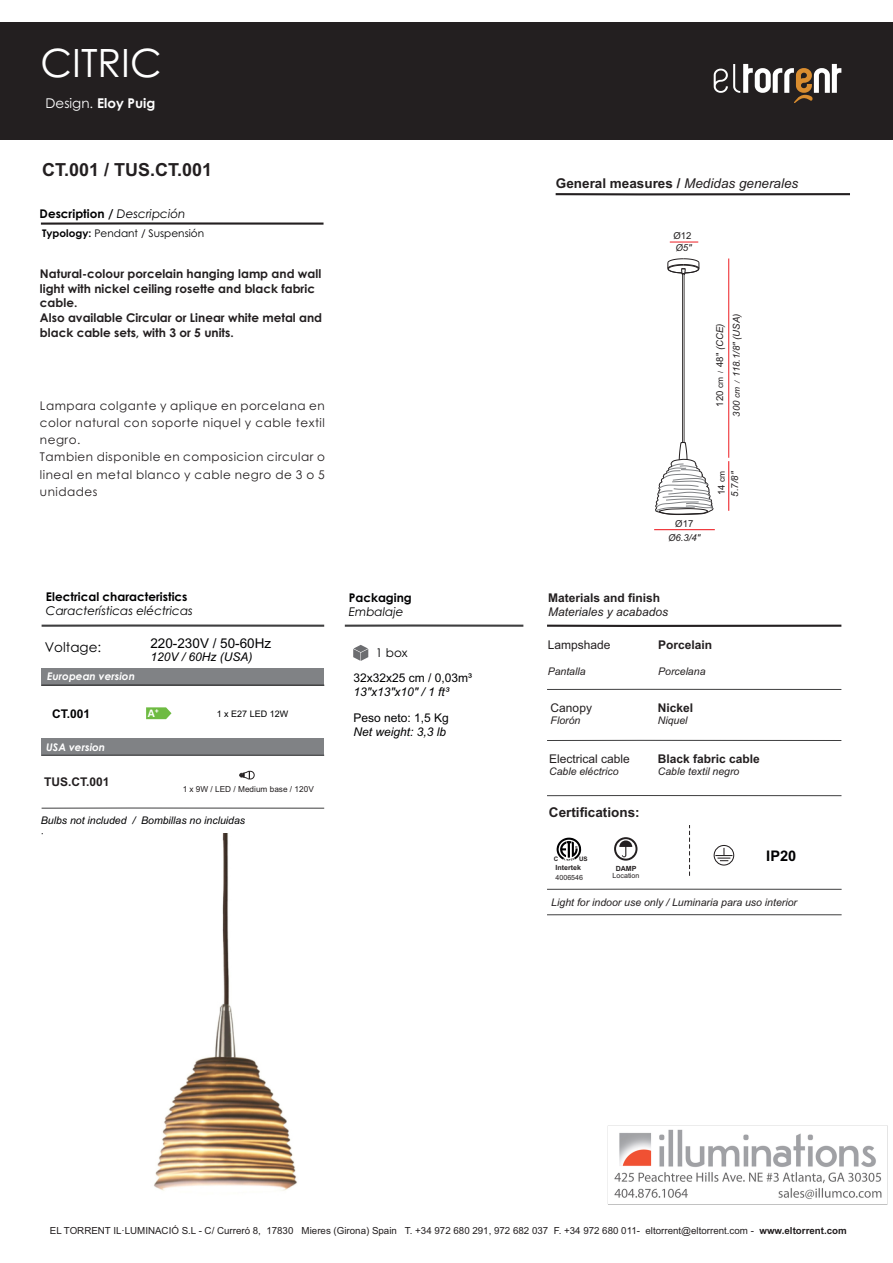
<style>
.page{position:relative;width:893px;height:1263px;background:#fff}
.page>*{position:absolute;margin:0;border:0;box-sizing:border-box;transform-origin:0 0}
.t1{font:39px "Century Gothic";color:#fff}
.t2{font:700 18px "Arial";color:#231f20}
.t3{font:700 14.55px "Arial";color:#000002}
.t4{font:700 13.5px "Arial";color:#231f20}
.t5{font:13.5px "Arial";color:#000002}
.t6{font:700 13.5px "Century Gothic";color:#fff}
.t7{font:13.5px "Century Gothic";color:#000002}
.t8{font:12px/17.1px "Century Gothic";letter-spacing:.04em;color:#231f20}
.t9{font:700 12px/14.5px "Century Gothic";color:#231f20}
.t10{font:700 12px "Arial";color:#231f20}
.t11{font:700 12px "Century Gothic";color:#000002}
.t12{font:italic 12px "Arial";color:#000002}
.t13{font:italic 12px "Century Gothic";color:#000002}
.t14{font:12px "Arial";color:#000002}
.t15{font:12px "Arial";color:#231f20}
.t16{font:italic 12px "Arial";color:#231f20}
.t17{font:700 12px "Arial";color:#000002}
.t18{font:12px "Century Gothic";color:#000002}
.t19{font:700 11.7px "Calibri";color:#fff}
.t20{font:italic 10.5px "Arial";color:#231f20}
.t21{font:italic 10.5px "Arial";color:#000002}
.t22{font:10.5px "Century Gothic";color:#000002}
.t23{font:italic 700 10.5px "Century Gothic";color:#fff}
.t24{font:9.75px "Arial";color:#231f20}
.t25{font:italic 9.6px/13.5px "Arial";color:#231f20}
.t26{font:9.6px "Arial";color:#231f20}
.t27{font:9px "Arial";color:#000002}
.t28{font:8.25px "Arial";color:#231f20}
.t29{font:7.05px "Arial";color:#231f20}
.t30{font:700 7.05px "Arial";color:#231f20}
.t31{font:700 6.15px "Arial";color:#231f20}
.s1{font-weight:400}
.s2{font-weight:400;font-style:italic}
.s3{font-weight:700}
.s4{font-style:normal}
.s5{font-style:normal;font-size:8.4px}
.s6{font-style:normal;font-size:7.2px}
.s7{font-size:8.4px}
.s8{font-size:7.2px}
</style>
<div class="page">
<div style="left:0;top:22px;width:893px;height:117px;background:#231f20"></div>
<img style="left:0;top:63px;width:893px;height:1142px">
<h1 class="t1" style="left:41px;top:48px;width:123px">CITRIC</h1>
<p class="t6" style="left:46px;top:97px;width:111px"><span class="s1">Design.</span> Eloy Puig</p>
<h2 class="t2" style="left:42px;top:163px;width:172px">CT.001 / TUS.CT.001</h2>
<p class="t11" style="left:40px;top:209px;width:147px">Description / <span class="s2">Descripción</span></p>
<p class="t22" style="left:42px;top:229px;width:164px"><span class="s3">Typology:</span> Pendant / Suspensión</p>
<p class="t9" style="left:40px;top:268px;width:284px">Natural-colour porcelain hanging lamp and wall light with nickel ceiling rosette and black fabric cable.<br>Also available Circular or Linear white metal and black cable sets, with 3 or 5 units.</p>
<p class="t8" style="left:40px;top:398px;width:286px">Lampara colgante y aplique en porcelana en color natural con soporte niquel y cable textil negro.<br>Tambien disponible en composicion circular o lineal en metal blanco y cable negro de 3 o 5 unidades</p>
<p class="t11" style="left:46px;top:592px;width:143px">Electrical characteristics</p>
<p class="t13" style="left:46px;top:606px;width:148px">Características eléctricas</p>
<p class="t7" style="left:45px;top:641px;width:58px">Voltage:</p>
<p class="t23" style="left:47px;top:672px;width:89px">European version</p>
<p class="t5" style="left:150px;top:638px;width:122px">220-230V / 50-60Hz</p>
<p class="t12" style="left:150px;top:652px;width:104px">120V / 60Hz (USA)</p>
<p class="t17" style="left:52px;top:709px;width:40px">CT.001</p>
<p class="t19" style="left:148px;top:708px;width:13px">A⁺</p>
<p class="t27" style="left:217px;top:710px;width:73px">1 x E27 LED 12W</p>
<p class="t23" style="left:46px;top:743px;width:61px">USA version</p>
<p class="t10" style="left:44px;top:777px;width:67px">TUS.CT.001</p>
<p class="t28" style="left:183px;top:786px;width:133px">1 x 9W / LED / Medium base / 120V</p>
<p class="t21" style="left:41px;top:816px;width:206px">Bulbs not included / Bombillas no incluidas</p>
<p class="t11" style="left:349px;top:593px;width:65px">Packaging</p>
<p class="t13" style="left:349px;top:607px;width:56px">Embalaje</p>
<p class="t18" style="left:376px;top:648px;width:33px">1 box</p>
<p class="t14" style="left:353px;top:673px;width:120px">32x32x25 cm / 0,03m³</p>
<p class="t12" style="left:353px;top:687px;width:97px">13"x13"x10" / 1 ft³</p>
<p class="t14" style="left:353px;top:714px;width:97px">Peso neto: 1,5 Kg</p>
<p class="t12" style="left:353px;top:727px;width:94px">Net weight: 3,3 lb</p>
<p class="t4" style="left:556px;top:178px;width:244px">General measures / <span class="s2">Medidas generales</span></p>
<p class="t26" style="left:673px;top:232px;width:20px">Ø12</p>
<p class="t25" style="left:675px;top:242px;width:18px">Ø5"</p>
<p class="t25" style="left:712px;top:417px;width:105px;line-height:17px;text-align:center;rotate:-90deg"><span class="s4">120</span> <span class="s5">cm</span> <span class="s6">/</span> <span class="s4">48"</span> (CCE)<br>300 <span class="s7">cm</span> <span class="s8">/</span> 118.1/8" (USA)</p>
<p class="t26" style="left:675px;top:520px;width:20px">Ø17</p>
<p class="t25" style="left:668px;top:532px;width:34px">Ø6.3/4"</p>
<p class="t25" style="left:715px;top:496px;width:27px;rotate:-90deg"><span class="s4">14</span> <span class="s5">cm<br></span>5.7/8"</p>
<p class="t10" style="left:548px;top:594px;width:114px">Materials and finish</p>
<p class="t16" style="left:548px;top:607px;width:122px">Materiales y acabados</p>
<p class="t15" style="left:548px;top:640px;width:64px">Lampshade</p>
<p class="t20" style="left:548px;top:667px;width:39px">Pantalla</p>
<p class="t15" style="left:551px;top:703px;width:43px">Canopy</p>
<p class="t20" style="left:551px;top:716px;width:31px">Florón</p>
<p class="t15" style="left:549px;top:755px;width:82px">Electrical cable</p>
<p class="t20" style="left:549px;top:768px;width:71px">Cable eléctrico</p>
<p class="t4" style="left:549px;top:807px;width:92px">Certifications:</p>
<p class="t31" style="left:554px;top:857px;width:6px">C</p>
<p class="t31" style="left:579px;top:857px;width:10px">US</p>
<p class="t30" style="left:555px;top:865px;width:27px">Intertek</p>
<p class="t29" style="left:555px;top:875px;width:29px">4006546</p>
<p class="t30" style="left:616px;top:865px;width:22px">DAMP</p>
<p class="t29" style="left:613px;top:873px;width:28px">Location</p>
<p class="t10" style="left:658px;top:640px;width:56px">Porcelain</p>
<p class="t20" style="left:658px;top:667px;width:49px">Porcelana</p>
<p class="t10" style="left:658px;top:703px;width:37px">Nickel</p>
<p class="t20" style="left:658px;top:717px;width:31px">Niquel</p>
<p class="t10" style="left:658px;top:754px;width:104px">Black fabric cable</p>
<p class="t20" style="left:658px;top:768px;width:83px">Cable textil negro</p>
<p class="t3" style="left:766px;top:850px;width:32px">IP20</p>
<p class="t20" style="left:551px;top:898px;width:247px">Light for indoor use only / Luminaria para uso interior</p>
<p class="t24" style="left:50px;top:1227px;width:798px">EL TORRENT IL·LUMINACIÓ S.L - C/ Curreró 8, 17830 Mieres (Girona) Spain T. +34 972 680 291, 972 682 037 F. +34 972 680 011- eltorrent@eltorrent.com - <span class="s3">www.eltorrent.com</span></p>
</div>
